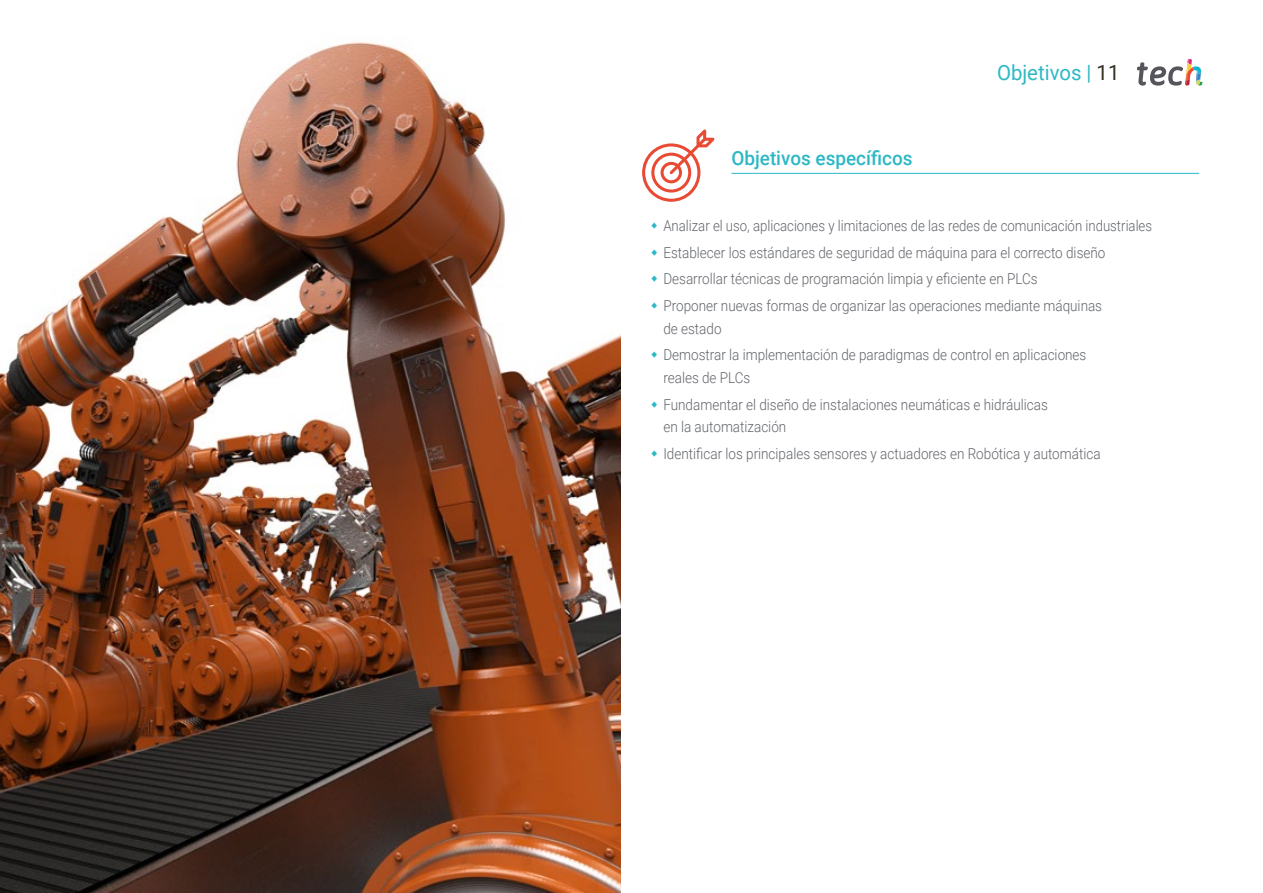
<style>
.page{position:relative;width:1263px;height:893px;background:#fff}
.page>*{position:absolute;margin:0;border:0;box-sizing:border-box;transform-origin:0 0}
.t1{font:21px "Roboto";color:#2db8c5}
.t2{font:500 19.5px "Roboto";color:#2db8c5}
.t3{font:300 15px/26.7px "Roboto";color:#61646a;scale:.88 1}
.t4{font:300 15px/26.7px "Roboto";color:#61646a;scale:.9 1}
.s1{color:#312e20}
</style>
<div class="page">
<hr style="left:731px;top:173px;width:468px;height:1px;background:#2db8c5">
<img style="left:0;top:41px;width:621px;height:852px">
<svg style="left:1137px;top:59px;width:65px;height:27px"></svg>
<svg style="left:642px;top:129px;width:72px;height:73px"></svg>
<h2 class="t2" style="left:731px;top:144px;width:183px">Objetivos específicos</h2>
<h1 class="t1" style="left:997px;top:57px;width:124px">Objetivos | <span class="s1">11</span></h1>
<p class="t3" style="left:663px;top:212px;width:557px">Analizar el uso, aplicaciones y limitaciones de las redes de comunicación industriales Establecer los estándares de seguridad de máquina para el correcto diseño Desarrollar técnicas de programación limpia y eficiente en PLCs<br>Proponer nuevas formas de organizar las operaciones mediante máquinas</p>
<p class="t4" style="left:663px;top:314px;width:472px">de estado<br>Demostrar la implementación de paradigmas de control en aplicaciones</p>
<p class="t4" style="left:663px;top:364px;width:429px">reales de PLCs<br>Fundamentar el diseño de instalaciones neumáticas e hidráulicas</p>
<p class="t4" style="left:663px;top:413px;width:487px">en la automatización<br>Identificar los principales sensores y actuadores en Robótica y automática</p>
</div>
